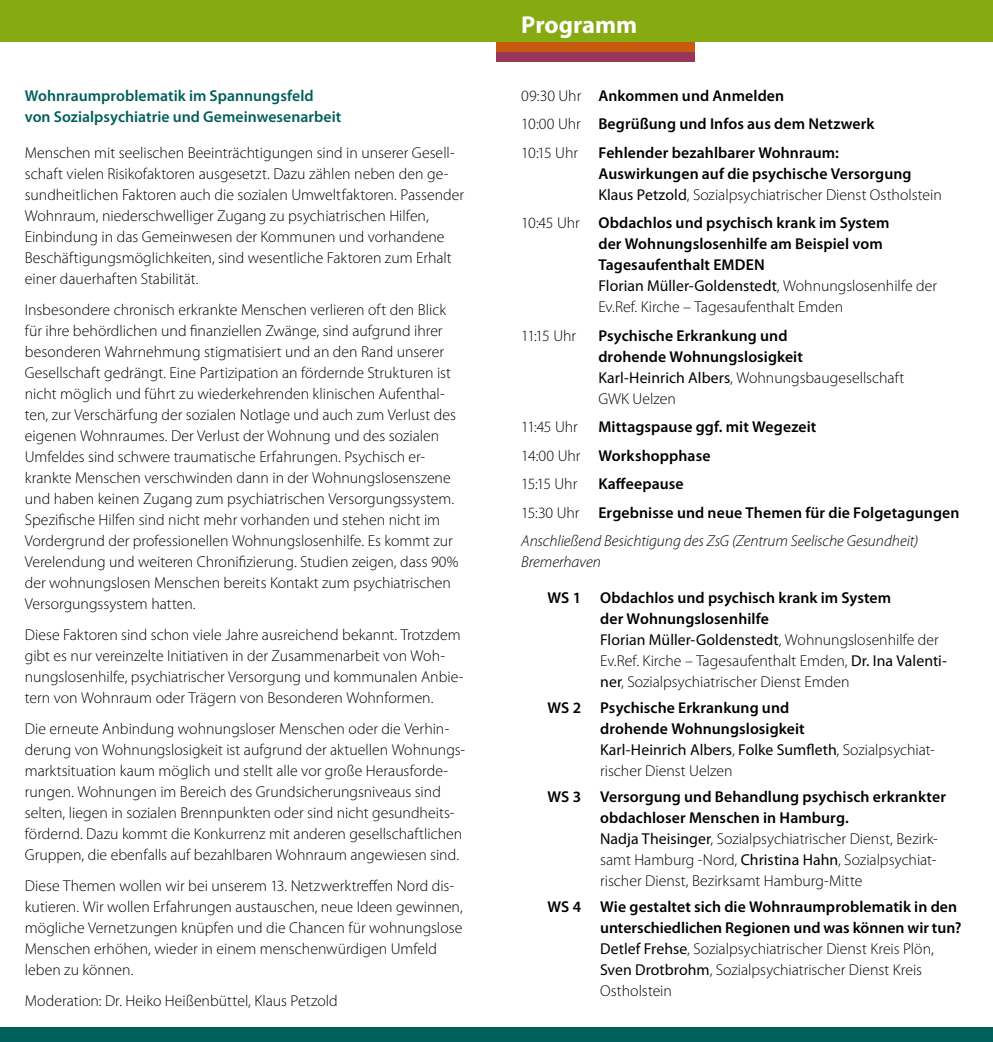
<style>
.page{position:relative;width:993px;height:1042px;background:#fff}
.page>*{position:absolute;margin:0;border:0;box-sizing:border-box;transform-origin:0 0}
.t1{font:700 24.5px "Myriad Pro";color:#fff}
.t2{font:300 15.75px/21px "Myriad Pro";color:#000}
.t3{font:600 15.75px/21px "Myriad Pro";letter-spacing:.005em;color:#000}
.t4{font:italic 300 15.75px/28.5px "Myriad Pro";color:#000}
.t5{font:600 15.75px/21px "Myriad Pro";color:#005f5b}
.s1{font-weight:300}
.s2{font-weight:400}
.s3{font-weight:600;font-style:normal}
.s4{font-style:normal}
.s5{font-weight:600}
</style>
<div class="page">
<div style="left:0;top:0;width:992px;height:42px;background:#86aa11"></div>
<div style="left:0;top:1027px;width:992px;height:15px;background:#005f5b"></div>
<div style="left:496px;top:52px;width:198px;height:9px;background:#963659"></div>
<div style="left:496px;top:42px;width:198px;height:10px;background:#c75a0e"></div>
<p class="t5" style="left:25px;top:85px;width:318px">Wohnraumproblematik im Spannungsfeld von Sozialpsychiatrie und Gemeinwesenarbeit</p>
<p class="t2" style="left:25px;top:142px;width:440px">Menschen mit seelischen Beeinträchtigungen sind in unserer Gesell&shy;schaft vielen Risikofaktoren ausgesetzt. Dazu zählen neben den ge&shy;sundheitlichen Faktoren auch die sozialen Umweltfaktoren. Passender Wohnraum, niederschwelliger Zugang zu psychiatrischen Hilfen, Einbindung in das Gemeinwesen der Kommunen und vorhandene Beschäftigungsmöglichkeiten, sind wesentliche Faktoren zum Erhalt einer dauerhaften Stabilität.</p>
<p class="t2" style="left:25px;top:299px;width:435px">Insbesondere chronisch erkrankte Menschen verlieren oft den Blick für ihre behördlichen und finanziellen Zwänge, sind aufgrund ihrer besonderen Wahrnehmung stigmatisiert und an den Rand unserer Gesellschaft gedrängt. Eine Partizipation an fördernde Strukturen ist nicht möglich und führt zu wiederkehrenden klinischen Aufenthal&shy;ten, zur Verschärfung der sozialen Notlage und auch zum Verlust des eigenen Wohnraumes. Der Verlust der Wohnung und des sozialen Umfeldes sind schwere traumatische Erfahrungen. Psychisch er&shy;krankte Menschen verschwinden dann in der Wohnungslosenszene und haben keinen Zugang zum psychiatrischen Versorgungssystem.<br>Spezifische Hilfen sind nicht mehr vorhanden und stehen nicht im Vordergrund der professionellen Wohnungslosenhilfe. Es kommt zur Verelendung und weiteren Chronifizierung. Studien zeigen, dass 90% der wohnungslosen Menschen bereits Kontakt zum psychiatrischen Versorgungssystem hatten.</p>
<p class="t2" style="left:25px;top:624px;width:440px">Diese Faktoren sind schon viele Jahre ausreichend bekannt. Trotzdem gibt es nur vereinzelte Initiativen in der Zusammenarbeit von Woh&shy;nungslosenhilfe, psychiatrischer Versorgung und kommunalen Anbie&shy;tern von Wohnraum oder Trägern von Besonderen Wohnformen.</p>
<p class="t2" style="left:25px;top:718px;width:442px">Die erneute Anbindung wohnungsloser Menschen oder die Verhin&shy;derung von Wohnungslosigkeit ist aufgrund der aktuellen Wohnungs&shy;marktsituation kaum möglich und stellt alle vor große Herausforde&shy;rungen. Wohnungen im Bereich des Grundsicherungsniveaus sind selten, liegen in sozialen Brennpunkten oder sind nicht gesundheits&shy;fördernd. Dazu kommt die Konkurrenz mit anderen gesellschaftlichen Gruppen, die ebenfalls auf bezahlbaren Wohnraum angewiesen sind.</p>
<p class="t2" style="left:25px;top:875px;width:439px">Diese Themen wollen wir bei unserem 13. Netzwerktreffen Nord dis&shy;kutieren. Wir wollen Erfahrungen austauschen, neue Ideen gewinnen, mögliche Vernetzungen knüpfen und die Chancen für wohnungslose Menschen erhöhen, wieder in einem menschenwürdigen Umfeld leben zu können.</p>
<p class="t2" style="left:25px;top:989px;width:314px">Moderation: Dr. Heiko Heißenbüttel, Klaus Petzold</p>
<h1 class="t1" style="left:521px;top:9px;width:117px">Programm</h1>
<p class="t3" style="left:521px;top:81px;width:355px;line-height:28.5px"><span class="s1">09:30 Uhr</span> Ankommen und Anmelden<br><span class="s1">10:00 Uhr</span> Begrüßung und Infos aus dem Netzwerk<br><span class="s1">10:15 Uhr</span></p>
<p class="t3" style="left:598px;top:142px;width:345px">Fehlender bezahlbarer Wohnraum:<br>Auswirkungen auf die psychische Versorgung<br><span class="s2">Klaus Petzold</span><span class="s1">, Sozialpsychiatrischer Dienst Ostholstein</span></p>
<p class="t3" style="left:598px;top:212px;width:340px;text-indent:-77px"><span class="s1">10:45 Uhr</span> Obdachlos und psychisch krank im System<br>der Wohnungslosenhilfe am Beispiel vom Tagesaufenthalt EMDEN<br><span class="s2">Florian Müller-Goldenstedt</span><span class="s1">, Wohnungslosenhilfe der Ev.Ref. Kirche – Tagesaufenthalt Emden</span></p>
<p class="t2" style="left:521px;top:325px;width:56px">11:15 Uhr</p>
<p class="t3" style="left:598px;top:324px;width:307px">Psychische Erkrankung und<br>drohende Wohnungslosigkeit<br><span class="s2">Karl-Heinrich Albers</span><span class="s1">, Wohnungsbaugesellschaft<br>GWK Uelzen</span></p>
<p class="t2" style="left:521px;top:416px;width:58px">11:45 Uhr</p>
<p class="t3" style="left:521px;top:412px;width:296px;line-height:28.5px;text-indent:77px">Mittagspause ggf. mit Wegezeit<br><span class="s1">14:00 Uhr</span> Workshopphase<br><span class="s1">15:15 Uhr</span></p>
<p class="t4" style="left:521px;top:469px;width:439px;text-indent:77px"><span class="s3">Kaffeepause<br></span><span class="s4">15:30 Uhr</span> <span class="s3">Ergebnisse und neue Themen für die Folgetagungen<br></span>Anschließend Besichtigung des ZsG (Zentrum Seelische Gesundheit)</p>
<p class="t4" style="left:521px;top:547px;width:81px">Bremerhaven</p>
<p class="t2" style="left:600px;top:587px;width:348px;text-indent:-52px"><span class="s5">WS 1 Obdachlos und psychisch krank im System<br>der Wohnungslosenhilfe<br></span><span class="s2">Florian Müller-Goldenstedt</span>, Wohnungslosenhilfe der Ev.Ref. Kirche – Tagesaufenthalt Emden, <span class="s2">Dr. Ina Valenti&shy;ner</span>, Sozialpsychiatrischer Dienst Emden</p>
<p class="t3" style="left:600px;top:696px;width:336px;text-indent:-52px">WS 2 Psychische Erkrankung und<br>drohende Wohnungslosigkeit<br><span class="s2">Karl-Heinrich Albers</span><span class="s1">,</span> <span class="s2">Folke Sumfleth</span><span class="s1">, Sozialpsychiat&shy;rischer Dienst Uelzen</span></p>
<p class="t2" style="left:600px;top:786px;width:347px;text-indent:-52px"><span class="s5">WS 3 Versorgung und Behandlung psychisch erkrankter obdachloser Menschen in Hamburg.<br></span><span class="s2">Nadja Theisinger</span>, Sozialpsychiatrischer Dienst, Bezirk&shy;samt Hamburg -Nord, <span class="s2">Christina Hahn</span>, Sozialpsychiat&shy;rischer Dienst, Bezirksamt Hamburg-Mitte</p>
<p class="t3" style="left:600px;top:895px;width:363px;text-indent:-52px">WS 4 Wie gestaltet sich die Wohnraumproblematik in den unterschiedlichen Regionen und was können wir tun?<br><span class="s2">Detlef Frehse</span><span class="s1">, Sozialpsychiatrischer Dienst Kreis Plön, </span><span class="s2">Sven Drotbrohm</span><span class="s1">, Sozialpsychiatrischer Dienst Kreis Ostholstein</span></p>
</div>
